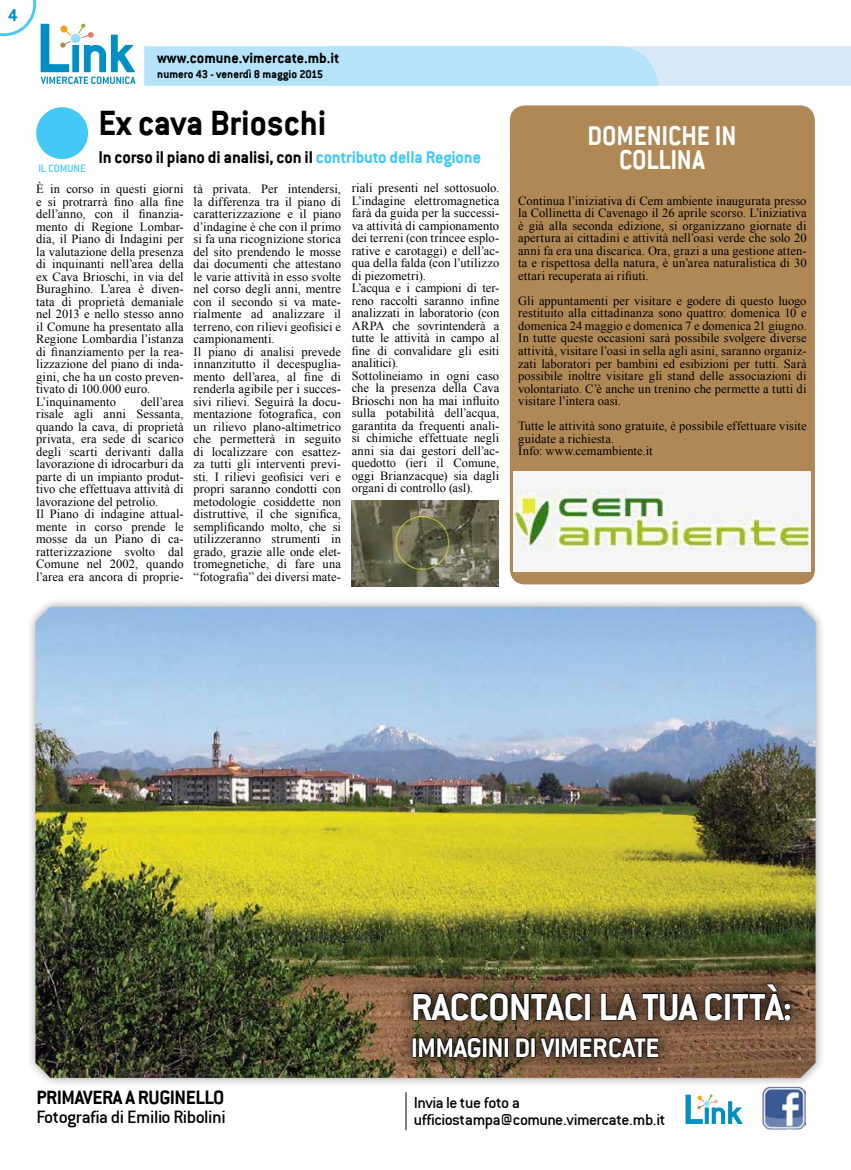
<style>
.page{position:relative;width:851px;height:1170px;background:#fff}
.page>*{position:absolute;margin:0;border:0;box-sizing:border-box;transform-origin:0 0}
.t1{font:700 41.5px "Conduit ITC";letter-spacing:-.02em;color:#fff}
.t2{font:700 38.75px "Conduit ITC";color:#000;scale:.96 1}
.t3{font:700 29.88px "Conduit ITC";color:#fff;scale:.91 1}
.t4{font:700 29.62px "Conduit ITC";letter-spacing:-.02em;color:#fff}
.t5{font:700 21.25px "Conduit ITC";color:#000}
.t6{font:19.75px "Conduit ITC";letter-spacing:-.02em;color:#000}
.t7{font:700 18.75px "Conduit ITC";letter-spacing:-.01em;color:#000}
.t8{font:700 18.75px "Conduit ITC";color:#008fc5}
.t9{font:17.5px/17.5px "Conduit ITC";letter-spacing:-.02em;color:#000}
.t10{font:700 16.25px "Conduit ITC";color:#000}
.t11{font:12.5px/12.5px "Times New Roman";letter-spacing:.005em;color:#000}
.t12{font:700 12.5px "Conduit ITC";color:#000}
.t13{font:11.88px "Conduit ITC";color:#44c8f5}
.t14{font:300 1.88px "Perpetua Titling";color:#000}
.s1{color:#44c8f5}
</style>
<div class="page">
<svg style="left:144px;top:46px;width:706px;height:40px"></svg>
<svg style="left:0;top:0;width:135px;height:84px"></svg>
<div style="left:36px;top:107px;width:52px;height:52px;background:#44c8f5;border-radius:50%"></div>
<div style="left:510px;top:105px;width:304px;height:479px;background:#af8855;border-radius:15px"></div>
<hr style="left:405px;top:1092px;width:1px;height:37px;background:#000">
<div style="left:26px;top:597px;width:798px;height:490px;background:#000;opacity:.4"></div>
<img style="left:35px;top:606px;width:780px;height:471px">
<svg style="left:395px;top:967px;width:411px;height:106px"></svg>
<svg style="left:412px;top:991px;width:172px;height:30px"></svg>
<div style="left:584px;top:992px;width:6px;height:28px;border:1px solid #000"></div>
<svg style="left:599px;top:991px;width:125px;height:30px"></svg>
<div style="left:724px;top:992px;width:6px;height:28px;border:1px solid #000"></div>
<svg style="left:731px;top:982px;width:61px;height:39px"></svg>
<div style="left:412px;top:1037px;width:5px;height:20px;border:1px solid #000"></div>
<svg style="left:417px;top:1027px;width:65px;height:35px"></svg>
<div style="left:482px;top:1037px;width:5px;height:20px;border:1px solid #000"></div>
<svg style="left:488px;top:1036px;width:15px;height:22px"></svg>
<div style="left:504px;top:1037px;width:5px;height:20px;border:1px solid #000"></div>
<svg style="left:515px;top:1036px;width:15px;height:22px"></svg>
<div style="left:530px;top:1037px;width:5px;height:20px;border:1px solid #000"></div>
<svg style="left:539px;top:1027px;width:120px;height:39px"></svg>
<svg style="left:685px;top:1094px;width:57px;height:29px"></svg>
<img style="left:762px;top:1086px;width:43px;height:43px">
<img style="left:351px;top:501px;width:147px;height:85px">
<img style="left:513px;top:471px;width:297px;height:100px">
<h3 class="t8" style="left:8px;top:4px;width:11px">4</h3>
<p class="t13" style="left:38px;top:162px;width:18px">il comune</p>
<h3 class="t10" style="left:157px;top:48px;width:183px">www.comune.vimercate.mb.it</h3>
<p class="t12" style="left:157px;top:67px;width:167px">numero 43 - venerdì 8 maggio 2015</p>
<h2 class="t2" style="left:98px;top:100px;width:239px">Ex cava Brioschi</h2>
<h3 class="t7" style="left:98px;top:146px;width:384px">In corso il piano di analisi, con il <span class="s1">contributo della Regione</span></h3>
<p class="t11" style="left:36px;top:182px;width:149px">È in corso in questi giorni e si protrarrà fino alla fine dell’anno, con il finanzia&shy;mento di Regione Lombar&shy;dia, il Piano di Indagini per la valutazione della presenza di inquinanti nell’area della ex Cava Brioschi, in via del<br>Buraghino. L’area è diven&shy;tata di proprietà demaniale nel 2013 e nello stesso anno il Comune ha presentato alla<br>Regione Lombardia l’istanza di finanziamento per la rea&shy;lizzazione del piano di inda&shy;gini, che ha un costo preven&shy;tivato di 100.000 euro.<br>L’inquinamento</p>
<p class="t11" style="left:36px;top:395px;width:149px;text-indent:105px">dell’area risale agli anni Sessanta, quando la cava, di proprietà privata, era sede di scarico degli scarti derivanti dalla lavorazione di idrocarburi da parte di un impianto produt&shy;tivo che effettuava attività di lavorazione del petrolio.<br>Il Piano di indagine attual&shy;mente in corso prende le mosse da un Piano di ca&shy;ratterizzazione svolto dal<br>Comune nel 2002, quando l’area era ancora di proprie-</p>
<p class="t11" style="left:193px;top:182px;width:149px">tà privata. Per intendersi, la differenza tra il piano di caratterizzazione e il piano d’indagine è che con il primo si fa una ricognizione storica del sito prendendo le mosse dai documenti che attestano le varie attività in esso svolte nel corso degli anni, mentre con il secondo si va mate&shy;rialmente ad analizzare il terreno, con rilievi geofisici e campionamenti.<br>Il piano di analisi prevede innanzitutto il decespuglia&shy;mento dell’area, al fine di renderla agibile per i succes&shy;sivi rilievi. Seguirà la docu&shy;mentazione fotografica, con un rilievo plano-altimetrico che permetterà in seguito di localizzare con esattez&shy;za tutti gli interventi previ&shy;sti. I rilievi geofisici veri e propri saranno condotti con metodologie cosiddette non distruttive, il che significa, semplificando molto, che si utilizzeranno strumenti in grado, grazie alle onde elet&shy;tromegnetiche, di fare una “fotografia” dei diversi mate-</p>
<p class="t11" style="left:352px;top:181px;width:149px">riali presenti nel sottosuolo.<br>L’indagine elettromagnetica farà da guida per la successi&shy;va attività di campionamento dei terreni (con trincee esplo&shy;rative e carotaggi) e dell’ac&shy;qua della falda (con l’utilizzo di piezometri).<br>L’acqua e i campioni di ter&shy;reno raccolti saranno infine analizzati in laboratorio (con<br>ARPA che sovrintenderà a tutte le attività in campo al fine di convalidare gli esiti analitici).<br>Sottolineiamo in ogni caso che la presenza della Cava<br>Brioschi non ha mai influito sulla potabilità dell’acqua, garantita da frequenti anali&shy;si chimiche effettuate negli anni sia dai gestori dell’ac&shy;quedotto (ieri il Comune, oggi Brianzacque) sia dagli organi di controllo (asl).</p>
<p class="t14" style="left:357px;top:425px;width:19px">UFFICIO ECOLOGIA</p>
<p class="t14" style="left:356px;top:427px;width:22px">MOBILITA’ SOSTENIBILE</p>
<p class="t14" style="left:361px;top:429px;width:10px">UFF.TEMPI</p>
<h3 class="t3" style="left:587px;top:118px;width:32px">domeniche</h3>
<h3 class="t3" style="left:714px;top:118px;width:11px">in</h3>
<h3 class="t3" style="left:619px;top:142px;width:15px">collina</h3>
<p class="t11" style="left:518px;top:194px;width:290px;text-align:justify">Continua l’iniziativa di Cem ambiente inaugurata presso la Collinetta di Cavenago il 26 aprile scorso. L’iniziativa è già alla seconda edizione, si organizzano giornate di apertura ai cittadini e attività nell’oasi verde che solo 20 anni fa era una discarica. Ora, grazi a una gestione atten&shy;ta e rispettosa della natura, è un’area naturalistica di 30 ettari recuperata ai rifiuti.</p>
<p class="t11" style="left:518px;top:294px;width:290px;text-align:justify">Gli appuntamenti per visitare e godere di questo luogo restituito alla cittadinanza sono quattro: domenica 10 e domenica 24 maggio e domenica 7 e domenica 21 giugno.<br>In tutte queste occasioni sarà possibile svolgere diverse attività, visitare l’oasi in sella agli asini, saranno organiz&shy;zati laboratori per bambini ed esibizioni per tutti. Sarà possibile inoltre visitare gli stand delle associazioni di volontariato. C’è anche un trenino che permette a tutti di visitare l’intera oasi.</p>
<p class="t11" style="left:518px;top:419px;width:290px">Tutte le attività sono gratuite, è possibile effettuare visite guidate a richiesta.<br>Info: www.cemambiente.it</p>
<h3 class="t5" style="left:36px;top:1084px;width:11px">primavera</h3>
<h3 class="t5" style="left:125px;top:1084px;width:23px">aruginello</h3>
<h3 class="t6" style="left:36px;top:1105px;width:191px">Fotografia di Emilio Ribolini</h3>
<h1 class="t1" style="left:410px;top:982px;width:383px">RACCONTACI LA TUA CITTà:</h1>
<h3 class="t4" style="left:410px;top:1029px;width:250px">IMMAGINI DI VIMERCATE</h3>
<h3 class="t9" style="left:413px;top:1093px;width:253px">Invia le tue foto a ufficiostampa@comune.vimercate.mb.it</h3>
</div>
